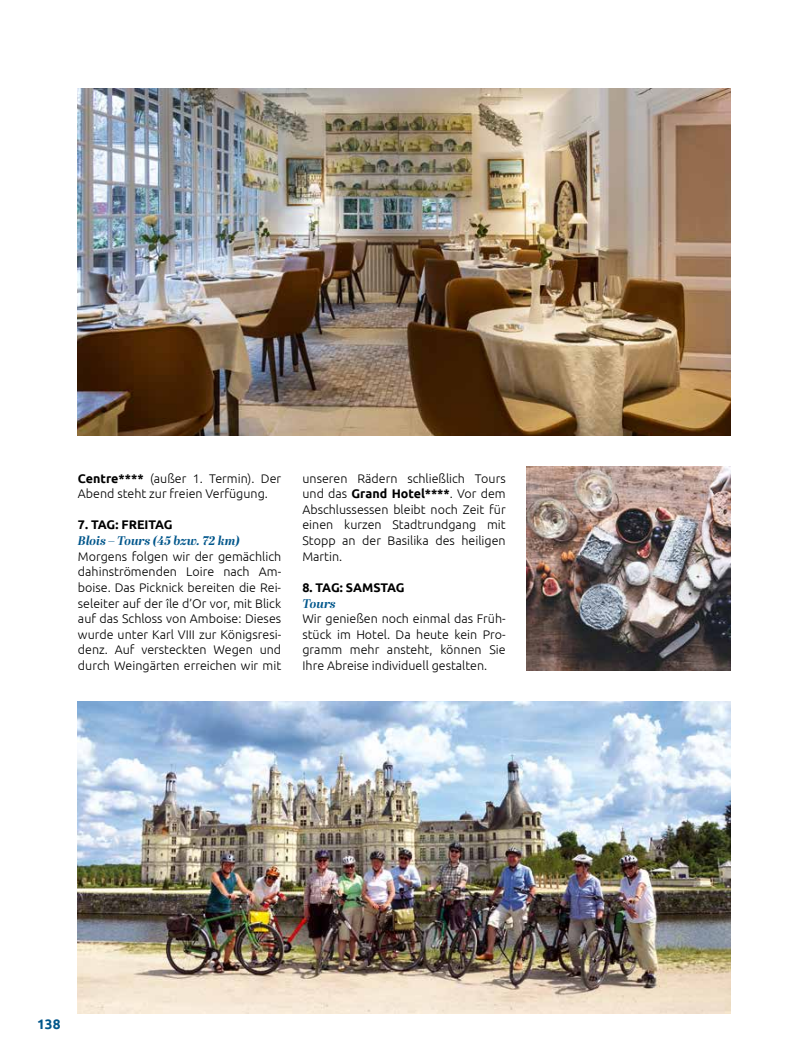
<style>
.page{position:relative;width:794px;height:1063px;background:#fff}
.page>*{position:absolute;margin:0;border:0;box-sizing:border-box;transform-origin:0 0}
.t1{font:700 13.75px "Ubuntu";color:#00568b}
.t2{font:300 12.5px/15.6px "Ubuntu";color:#000;text-align:justify}
.t3{font:italic 700 12.5px "Abril Display";color:#00568b}
.t4{font:700 12.5px "Ubuntu";letter-spacing:-.025em;color:#000}
.s1{font-weight:700}
</style>
<div class="page">
<img style="left:78px;top:89px;width:652px;height:347px">
<img style="left:78px;top:701px;width:652px;height:313px">
<img style="left:527px;top:467px;width:203px;height:203px">
<p class="t2" style="left:78px;top:470px;width:205px"><span class="s1">Centre****</span> (außer 1. Termin). Der<br>Abend steht zur freien Verfügung.</p>
<p class="t4" style="left:78px;top:517px;width:96px">7. TAG: FREITAG</p>
<p class="t3" style="left:78px;top:532px;width:163px">Blois – Tours (45 bzw. 72 km)</p>
<p class="t2" style="left:78px;top:548px;width:205px">Morgens folgen wir der gemächlich dahinströmenden Loire nach Am&shy;boise. Das Picknick bereiten die Rei&shy;seleiter auf der île d’Or vor, mit Blick auf das Schloss von Amboise: Dieses wurde unter Karl VIII zur Königsresi&shy;denz. Auf versteckten Wegen und durch Weingärten erreichen wir mit</p>
<p class="t2" style="left:302px;top:470px;width:205px">unseren Rädern schließlich Tours und das <span class="s1">Grand Hotel****</span>. Vor dem Abschlussessen bleibt noch Zeit für einen kurzen Stadtrundgang mit Stopp an der Basilika des heiligen Martin.</p>
<p class="t4" style="left:302px;top:580px;width:104px">8. TAG: SAMSTAG</p>
<p class="t3" style="left:302px;top:594px;width:35px">Tours</p>
<p class="t2" style="left:302px;top:611px;width:205px">Wir genießen noch einmal das Früh&shy;stück im Hotel. Da heute kein Pro&shy;gramm mehr ansteht, können Sie Ihre Abreise individuell gestalten.</p>
<p class="t1" style="left:37px;top:1016px;width:25px">138</p>
</div>
